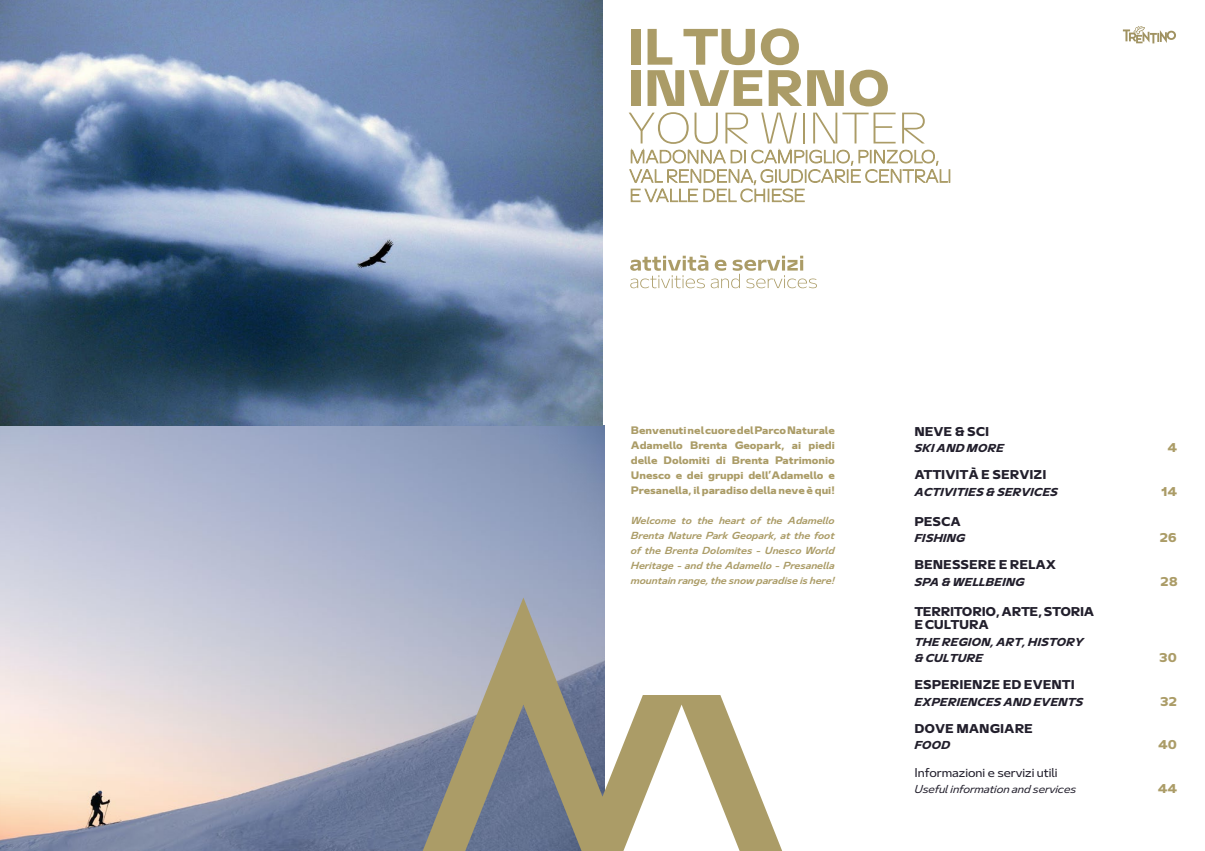
<style>
.page{position:relative;width:1205px;height:851px;background:#fff}
.page>*{position:absolute;margin:0;border:0;box-sizing:border-box;transform-origin:0 0}
.t1{font:700 12.5px "MDC Text";color:#221f2c}
.t2{font:700 12.5px/13.8px "MDC Text";letter-spacing:-.025em;color:#221f2c}
.t3{font:12.5px "MDC Text";color:#221f2c}
.t4{font:700 12.5px "MDC Text";color:#ab9c67}
.t5{font:italic 700 11.25px/16.2px "MDC Text";color:#221f2c}
.t6{font:italic 11.25px "MDC Text";color:#221f2c}
.t7{font:700 10.62px/15px "MDC Text";color:#ab9c67;text-align:justify}
.t8{font:italic 500 10px/15px "MDC Text";color:#ab9c67;text-align:justify}
</style>
<div class="page">
<img style="left:0;top:425px;width:604px;height:425px">
<img style="left:0;top:0;width:602px;height:425px">
<div style="left:631px;top:29px;width:9px;height:36px;background:#ab9c67"></div>
<div style="left:631px;top:70px;width:9px;height:36px;background:#ab9c67"></div>
<svg style="left:647px;top:28px;width:197px;height:78px"></svg>
<svg style="left:850px;top:70px;width:38px;height:36px"></svg>
<svg style="left:629px;top:112px;width:89px;height:32px"></svg>
<svg style="left:725px;top:113px;width:23px;height:30px"></svg>
<svg style="left:761px;top:113px;width:36px;height:30px"></svg>
<hr style="left:803px;top:113px;width:2px;height:30px;background:#ab9c67">
<svg style="left:813px;top:113px;width:82px;height:30px"></svg>
<svg style="left:902px;top:113px;width:23px;height:30px"></svg>
<svg style="left:629px;top:150px;width:321px;height:52px"></svg>
<svg style="left:630px;top:255px;width:187px;height:33px"></svg>
<svg style="left:1123px;top:26px;width:53px;height:17px"></svg>
<hr style="left:561px;top:5px;width:34px;height:1px;background:#000">
<hr style="left:561px;top:850px;width:34px;height:1px;background:#000">
<svg style="left:423px;top:597px;width:359px;height:253px"></svg>
<p class="t7" style="left:631px;top:422px;width:205px">Benvenuti nel cuore del Parco Naturale Adamello Brenta Geopark, ai piedi delle Dolomiti di Brenta Patrimonio Unesco e dei gruppi dell’Adamello e Presanella, il paradiso della neve è qui!</p>
<p class="t8" style="left:631px;top:512px;width:205px">Welcome to the heart of the Adamello Brenta Nature Park Geopark, at the foot of the Brenta Dolomites - Unesco World Heritage - and the Adamello - Presanella mountain range, the snow paradise is here!</p>
<p class="t1" style="left:914px;top:422px;width:76px">NEVE &amp; SCI</p>
<p class="t5" style="left:914px;top:439px;width:91px">SKI AND MORE</p>
<p class="t4" style="left:1167px;top:439px;width:11px">4</p>
<p class="t1" style="left:914px;top:466px;width:134px">ATTIVITÀ E SERVIZI</p>
<p class="t5" style="left:914px;top:483px;width:145px">ACTIVITIES &amp; SERVICES</p>
<p class="t4" style="left:1161px;top:482px;width:17px">14</p>
<p class="t1" style="left:914px;top:512px;width:48px">PESCA</p>
<p class="t5" style="left:914px;top:529px;width:52px">FISHING</p>
<p class="t4" style="left:1159px;top:529px;width:19px">26</p>
<p class="t1" style="left:914px;top:556px;width:143px">BENESSERE E RELAX</p>
<p class="t5" style="left:914px;top:573px;width:112px">SPA &amp; WELLBEING</p>
<p class="t4" style="left:1160px;top:572px;width:19px">28</p>
<p class="t2" style="left:914px;top:603px;width:181px">TERRITORIO, ARTE, STORIA<br>E CULTURA</p>
<p class="t5" style="left:914px;top:633px;width:171px">THE REGION, ART, HISTORY &amp; CULTURE</p>
<p class="t4" style="left:1159px;top:649px;width:19px">30</p>
<p class="t1" style="left:914px;top:676px;width:162px">ESPERIENZE ED EVENTI</p>
<p class="t5" style="left:914px;top:693px;width:170px">EXPERIENCES AND EVENTS</p>
<p class="t4" style="left:1160px;top:692px;width:18px">32</p>
<p class="t1" style="left:914px;top:720px;width:120px">DOVE MANGIARE</p>
<p class="t5" style="left:914px;top:736px;width:37px">FOOD</p>
<p class="t4" style="left:1158px;top:736px;width:20px">40</p>
<p class="t3" style="left:914px;top:764px;width:145px">Informazioni e servizi utili</p>
<p class="t6" style="left:914px;top:781px;width:163px">Useful information and services</p>
<p class="t4" style="left:1158px;top:780px;width:21px">44</p>
</div>
